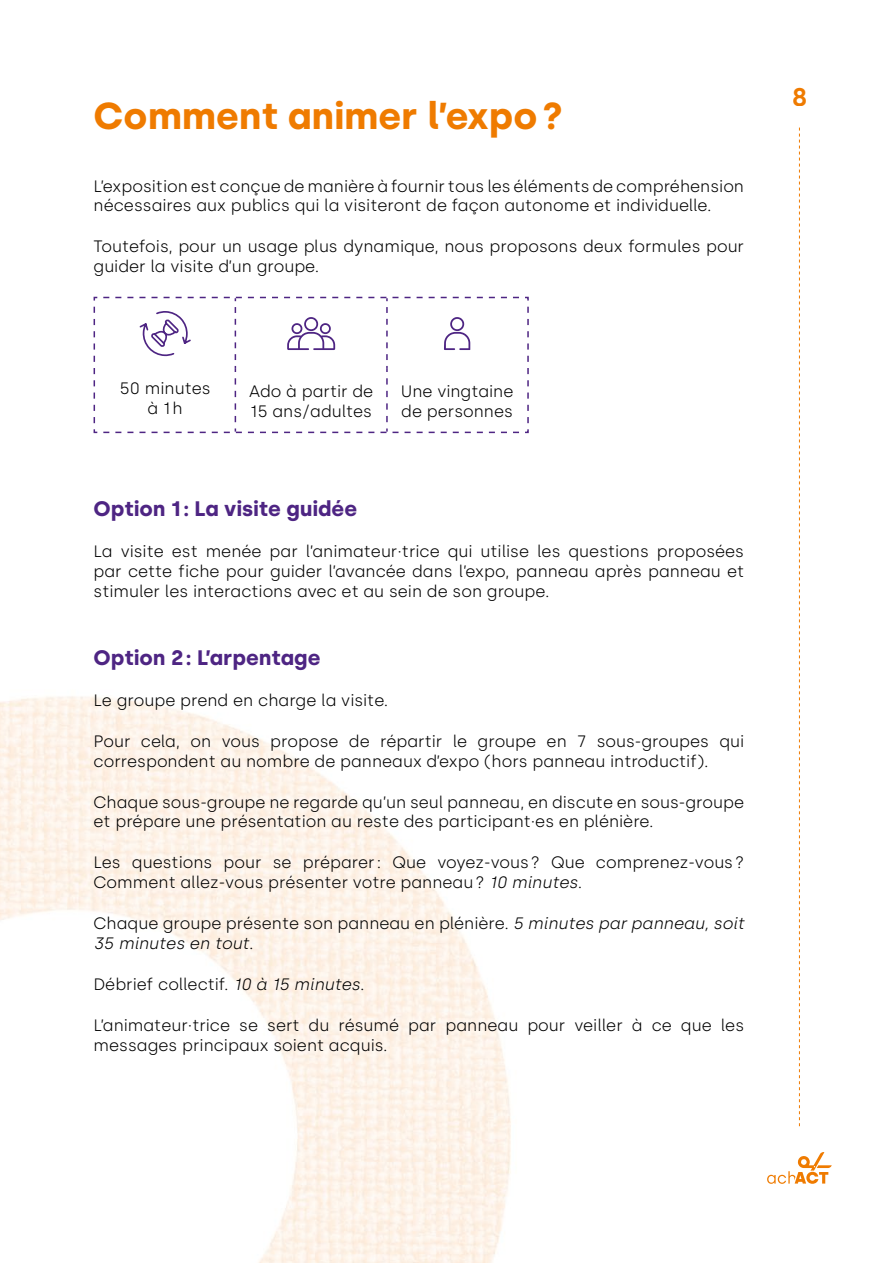
<style>
.page{position:relative;width:893px;height:1263px;background:#fff}
.page>*{position:absolute;margin:0;border:0;box-sizing:border-box;transform-origin:0 0}
.Titre2{font:700 37.5px "Silka";color:#ef7b00}
.t1{font:600 25.5px "Silka";color:#ef7b00}
.Titre3{font:700 21px "Silka";color:#4e2583}
.Txt{font:300 16.5px/19.8px "Silka";color:#000}
.s1{font-style:italic}
</style>
<div class="page">
<img style="left:0;top:127px;width:800px;height:1136px">
<svg style="left:799px;top:128px;width:1px;height:998px"></svg>
<svg style="left:767px;top:1152px;width:65px;height:32px"></svg>
<svg style="left:93px;top:296px;width:436px;height:138px"></svg>
<p class="Titre2" style="left:94px;top:94px;width:471px">Comment animer l’expo?</p>
<p class="Txt" style="left:94px;top:176px;width:652px">L’exposition est conçue de manière à fournir tous les éléments de compréhension nécessaires aux publics qui la visiteront de façon autonome et individuelle.</p>
<p class="Txt" style="left:94px;top:237px;width:652px">Toutefois, pour un usage plus dynamique, nous proposons deux formules pour guider la visite d’un groupe.</p>
<p class="Txt" style="left:120px;top:378px;width:92px;text-align:center">50 minutes à 1h</p>
<p class="Txt" style="left:249px;top:382px;width:126px">Ado à partir de<br>15 ans/adultes</p>
<p class="Txt" style="left:401px;top:382px;width:114px">Une vingtaine de personnes</p>
<p class="Titre3" style="left:94px;top:496px;width:265px">Option 1 : La visite guidée</p>
<p class="Txt" style="left:94px;top:542px;width:652px;text-align:justify">La visite est menée par l’animateur·trice qui utilise les questions proposées par cette fiche pour guider l’avancée dans l’expo, panneau après panneau et stimuler les interactions avec et au sein de son groupe.</p>
<p class="Titre3" style="left:94px;top:645px;width:228px">Option 2: L’arpentage</p>
<p class="Txt" style="left:94px;top:690px;width:296px">Le groupe prend en charge la visite.</p>
<p class="Txt" style="left:94px;top:731px;width:652px">Pour cela, on vous propose de répartir le groupe en 7 sous-groupes qui correspondent au nombre de panneaux d’expo (hors panneau introductif).</p>
<p class="Txt" style="left:94px;top:792px;width:652px">Chaque sous-groupe ne regarde qu’un seul panneau, en discute en sous-groupe et prépare une présentation au reste des participant·es en plénière.</p>
<p class="Txt" style="left:94px;top:853px;width:652px">Les questions pour se préparer: Que voyez-vous? Que comprenez-vous?<br>Comment allez-vous présenter votre panneau? <span class="s1">10 minutes</span>.</p>
<p class="Txt" style="left:94px;top:914px;width:652px">Chaque groupe présente son panneau en plénière. <span class="s1">5 minutes par panneau, soit<br>35 minutes en tout</span>.</p>
<p class="Txt" style="left:94px;top:974px;width:273px">Débrief collectif. <span class="s1">10 à 15 minutes</span>.</p>
<p class="Txt" style="left:94px;top:1015px;width:652px">L’animateur·trice se sert du résumé par panneau pour veiller à ce que les messages principaux soient acquis.</p>
<h2 class="t1" style="left:791px;top:82px;width:17px">8</h2>
</div>
